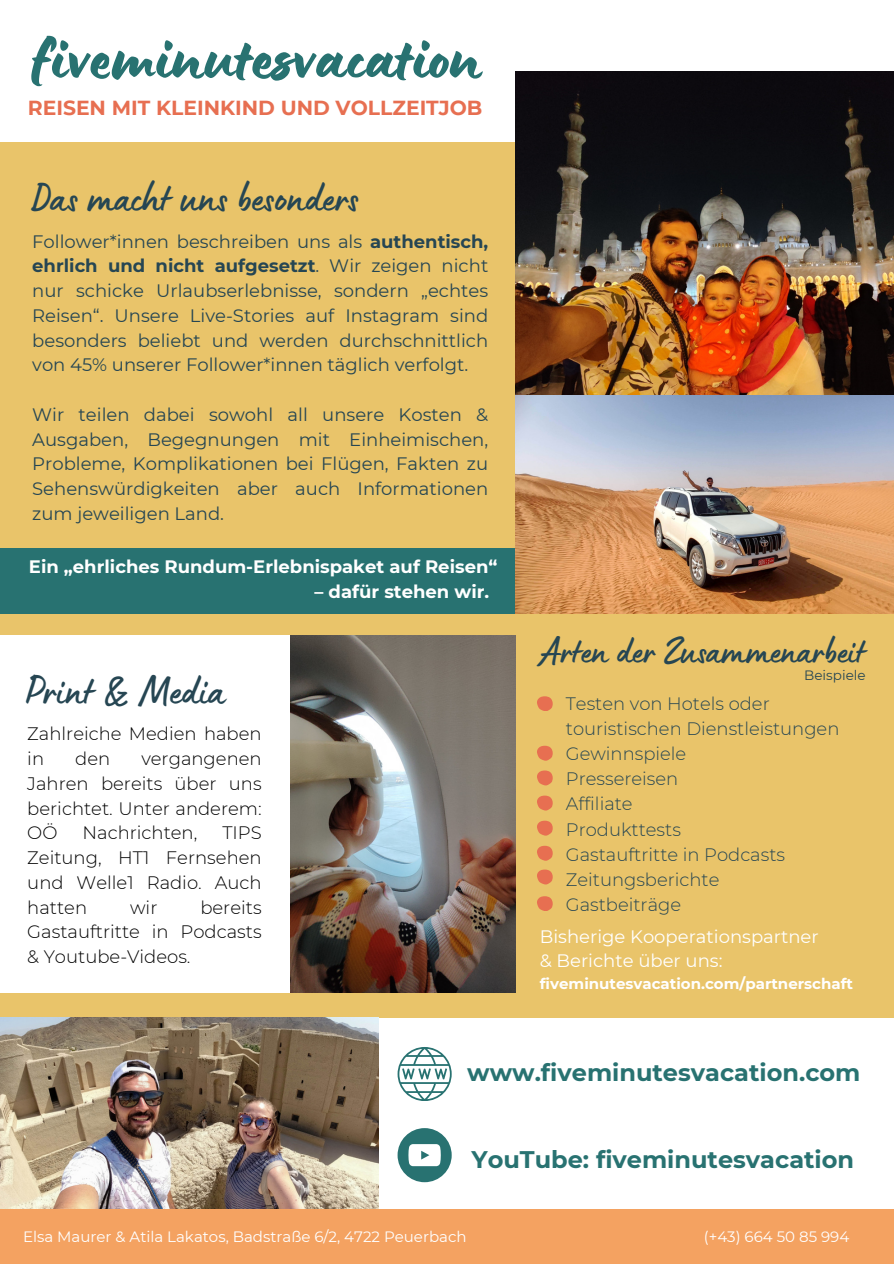
<style>
.page{position:relative;width:894px;height:1264px;background:#fff}
.page>*{position:absolute;margin:0;border:0;box-sizing:border-box;transform-origin:0 0}
.t1{font:70.5px "Lumios Brush";color:#287271}
.t2{font:43.5px "Lumios Marker";color:#264653}
.t3{font:39px "Lumios Marker";color:#264653}
.t4{font:700 24px "Montserrat";color:#287271}
.t5{font:700 20.25px "Montserrat";color:#e76f51}
.t6{font:18px/24.8px "Montserrat";color:#264653;text-align:justify}
.t7{font:300 18px/24.8px "Montserrat";color:#000;text-align:justify}
.t8{font:300 18px "Montserrat";color:#264653}
.t9{font:700 18px "Montserrat";color:#fff}
.t10{font:18px "Montserrat";color:#fff}
.t11{font:15px "Montserrat";color:#fff}
.t12{font:700 15px "Montserrat";color:#fff}
.t13{font:13.5px "Montserrat";color:#264653}
.s1{font-weight:700}
</style>
<div class="page">
<div style="left:0;top:0;width:893px;height:1263px;background:#e9c46a"></div>
<div style="left:0;top:0;width:893px;height:142px;background:#fff"></div>
<div style="left:0;top:548px;width:547px;height:65px;background:#287271"></div>
<div style="left:378px;top:1017px;width:515px;height:192px;background:#fff"></div>
<img style="left:0;top:1017px;width:378px;height:192px">
<img style="left:515px;top:71px;width:378px;height:542px">
<svg style="left:397px;top:1047px;width:54px;height:53px"></svg>
<svg style="left:397px;top:1128px;width:54px;height:54px"></svg>
<div style="left:0;top:635px;width:290px;height:358px;background:#fff"></div>
<img style="left:290px;top:635px;width:225px;height:357px">
<div style="left:0;top:1209px;width:893px;height:54px;background:#f4a261"></div>
<svg style="left:537px;top:696px;width:15px;height:15px"></svg>
<svg style="left:537px;top:745px;width:15px;height:15px"></svg>
<svg style="left:537px;top:770px;width:15px;height:15px"></svg>
<svg style="left:537px;top:795px;width:15px;height:15px"></svg>
<svg style="left:537px;top:820px;width:15px;height:15px"></svg>
<svg style="left:537px;top:845px;width:15px;height:15px"></svg>
<svg style="left:537px;top:869px;width:15px;height:15px"></svg>
<svg style="left:537px;top:896px;width:15px;height:14px"></svg>
<h2 class="t1" style="left:32px;top:34px;width:452px">fiveminutesvacation</h2>
<p class="t5" style="left:28px;top:95px;width:456px">REISEN MIT KLEINKIND UND VOLLZEITJOB</p>
<p class="t2" style="left:32px;top:183px;width:327px">Das macht uns besonders</p>
<p class="t6" style="left:32px;top:229px;width:457px">Follower*innen beschreiben uns als <span class="s1">authentisch, ehrlich und nicht aufgesetzt</span>. Wir zeigen nicht nur schicke Urlaubserlebnisse, sondern „echtes Reisen“. Unsere Live-Stories auf Instagram sind besonders beliebt und werden durchschnittlich von 45% unserer Follower*innen täglich verfolgt.</p>
<h6 class="t6" style="left:32px;top:402px;width:457px">Wir teilen dabei sowohl all unsere Kosten &amp; Ausgaben, Begegnungen mit Einheimischen, Probleme, Komplikationen bei Flügen, Fakten zu Sehenswürdigkeiten aber auch Informationen zum jeweiligen Land.</h6>
<p class="t9" style="left:29px;top:555px;width:470px">Ein „ehrliches Rundum-Erlebnispaket auf Reisen“</p>
<p class="t9" style="left:314px;top:580px;width:176px">– dafür stehen wir.</p>
<p class="t2" style="left:25px;top:676px;width:201px">Print &amp; Media</p>
<p class="t7" style="left:27px;top:721px;width:236px">Zahlreiche Medien haben in</p>
<p class="t7" style="left:75px;top:746px;width:37px">den</p>
<p class="t7" style="left:27px;top:746px;width:236px;text-indent:114px">vergangenen Jahren bereits über uns berichtet. Unter anderem:<br>OÖ</p>
<p class="t7" style="left:82px;top:820px;width:116px">Nachrichten,</p>
<p class="t7" style="left:27px;top:820px;width:236px;text-indent:195px">TIPS Zeitung, HT1 Fernsehen und Welle1 Radio. Auch hatten</p>
<p class="t7" style="left:27px;top:894px;width:236px;text-indent:173px">bereits Gastauftritte in Podcasts &amp; Youtube-Videos.</p>
<p class="t7" style="left:130px;top:894px;width:29px">wir</p>
<p class="t3" style="left:542px;top:638px;width:324px">Arten der Zusammenarbeit</p>
<p class="t8" style="left:565px;top:692px;width:205px">Testen von Hotels oder</p>
<p class="t8" style="left:565px;top:717px;width:275px">touristischen Dienstleistungen</p>
<p class="t8" style="left:565px;top:743px;width:122px">Gewinnspiele</p>
<p class="t8" style="left:565px;top:768px;width:114px">Pressereisen</p>
<p class="t8" style="left:565px;top:793px;width:68px">Affiliate</p>
<p class="t8" style="left:565px;top:818px;width:116px">Produkttests</p>
<p class="t8" style="left:565px;top:843px;width:221px">Gastauftritte in Podcasts</p>
<p class="t8" style="left:565px;top:868px;width:155px">Zeitungsberichte</p>
<p class="t8" style="left:565px;top:893px;width:117px">Gastbeiträge</p>
<p class="t13" style="left:804px;top:666px;width:63px">Beispiele</p>
<p class="t10" style="left:539px;top:925px;width:280px">Bisherige Kooperationspartner</p>
<p class="t10" style="left:539px;top:949px;width:184px">&amp; Berichte über uns:</p>
<p class="t12" style="left:539px;top:974px;width:314px">fiveminutesvacation.com/partnerschaft</p>
<p class="t4" style="left:467px;top:1058px;width:394px">www.fiveminutesvacation.com</p>
<h3 class="t4" style="left:471px;top:1144px;width:384px">YouTube: fiveminutesvacation</h3>
<p class="t11" style="left:23px;top:1227px;width:445px">Elsa Maurer &amp; Atila Lakatos, Badstraße 6/2, 4722 Peuerbach</p>
<p class="t11" style="left:703px;top:1227px;width:147px">(+43) 664 50 85 994</p>
</div>
